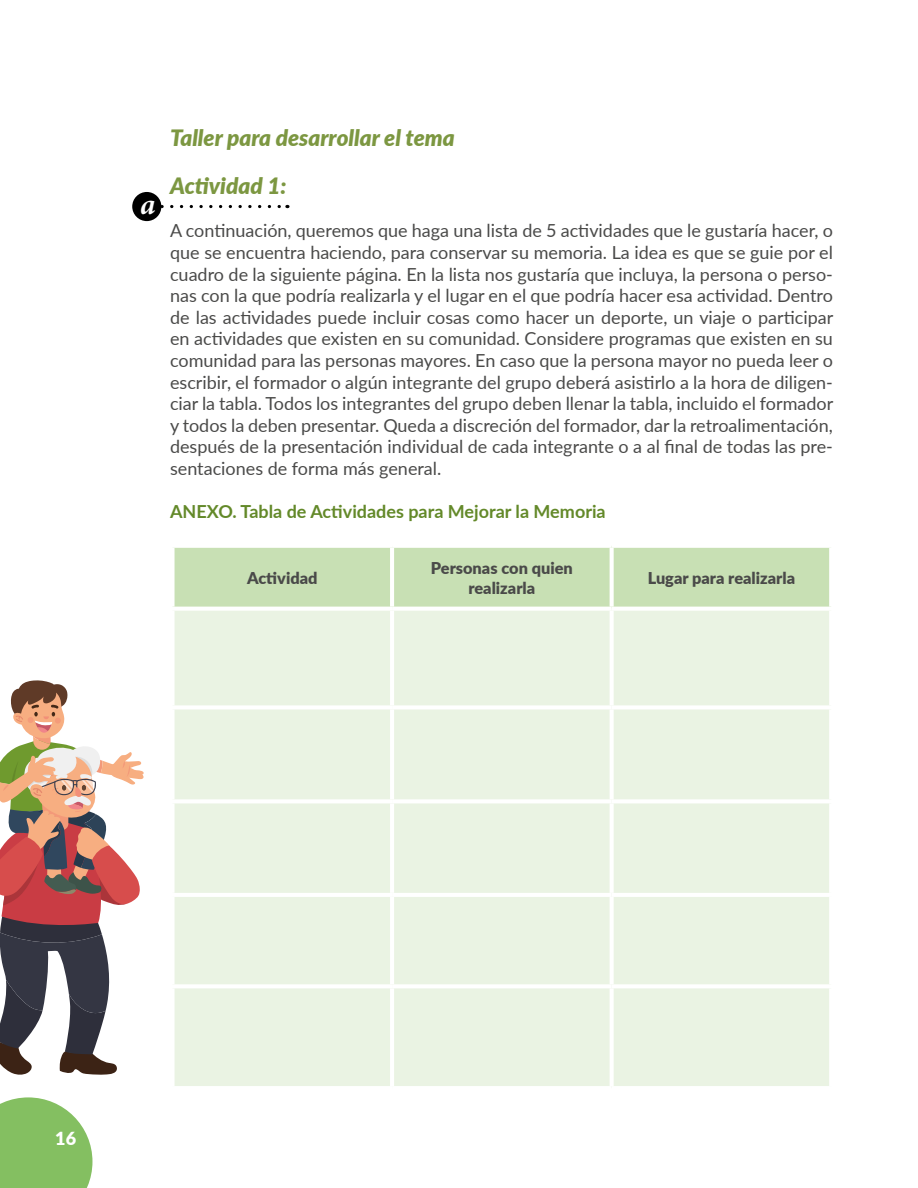
<style>
.page{position:relative;width:918px;height:1188px;background:#fff}
.page>*{position:absolute;margin:0;border:0;box-sizing:border-box;transform-origin:0 0}
.t1{font:italic 700 29.4px "Minion Pro";color:#fff}
.t2{font:italic 900 22.5px/48.6px "Lato";color:#7c9741}
.t3{font:18px/21.6px "Lato";color:#4a4a49;text-align:justify}
.t4{font:700 18px "Lato";color:#638929}
.t5{font:900 18px "Lato";color:#fff}
.t6{font:900 16.35px/19.5px "Lato";color:#4a4a49;text-align:center}
</style>
<div class="page">
<svg style="left:0;top:1097px;width:92px;height:91px;background:#92c673"></svg>
<div style="left:132px;top:192px;width:29px;height:29px;background:#000;border-radius:50%"></div>
<svg style="left:162px;top:205px;width:126px;height:3px"></svg>
<div style="left:175px;top:548px;width:654px;height:59px;background:#c8e0b4"></div>
<div style="left:175px;top:611px;width:654px;height:475px;background:#eaf3e3"></div>
<svg style="left:173px;top:547px;width:219px;height:1px"></svg>
<svg style="left:392px;top:546px;width:220px;height:2px"></svg>
<hr style="left:390px;top:548px;width:4px;height:59px;background:#fff">
<svg style="left:612px;top:547px;width:219px;height:1px"></svg>
<svg style="left:610px;top:548px;width:4px;height:59px"></svg>
<svg style="left:829px;top:548px;width:2px;height:59px"></svg>
<hr style="left:390px;top:611px;width:4px;height:94px;background:#fff">
<hr style="left:610px;top:611px;width:4px;height:94px;background:#fff">
<hr style="left:170px;top:705px;width:222px;height:4px;background:#fff">
<hr style="left:392px;top:705px;width:220px;height:4px;background:#fff">
<hr style="left:390px;top:709px;width:4px;height:90px;background:#fff">
<hr style="left:612px;top:705px;width:221px;height:4px;background:#fff">
<hr style="left:610px;top:709px;width:4px;height:90px;background:#fff">
<hr style="left:170px;top:799px;width:222px;height:4px;background:#fff">
<hr style="left:392px;top:799px;width:220px;height:4px;background:#fff">
<hr style="left:390px;top:803px;width:4px;height:90px;background:#fff">
<hr style="left:612px;top:799px;width:221px;height:4px;background:#fff">
<hr style="left:610px;top:803px;width:4px;height:90px;background:#fff">
<hr style="left:170px;top:893px;width:222px;height:4px;background:#fff">
<hr style="left:392px;top:893px;width:220px;height:4px;background:#fff">
<hr style="left:390px;top:897px;width:4px;height:87px;background:#fff">
<hr style="left:612px;top:893px;width:221px;height:4px;background:#fff">
<hr style="left:610px;top:897px;width:4px;height:87px;background:#fff">
<hr style="left:170px;top:984px;width:222px;height:4px;background:#fff">
<hr style="left:392px;top:984px;width:220px;height:4px;background:#fff">
<hr style="left:390px;top:988px;width:4px;height:98px;background:#fff">
<hr style="left:612px;top:984px;width:221px;height:4px;background:#fff">
<hr style="left:610px;top:988px;width:4px;height:98px;background:#fff">
<svg style="left:0;top:680px;width:144px;height:395px"></svg>
<h1 class="t1" style="left:140px;top:184px;width:17px">a</h1>
<p class="t2" style="left:170px;top:112px;width:286px">Taller para desarrollar el tema<br>Actividad 1:</p>
<p class="t3" style="left:170px;top:219px;width:665px">A continuación, queremos que haga una lista de 5 actividades que le gustaría hacer, o que se encuentra haciendo, para conservar su memoria. La idea es que se guie por el cuadro de la siguiente página. En la lista nos gustaría que incluya, la persona o perso&shy;nas con la que podría realizarla y el lugar en el que podría hacer esa actividad. Dentro de las actividades puede incluir cosas como hacer un deporte, un viaje o participar en actividades que existen en su comunidad. Considere programas que existen en su comunidad para las personas mayores. En caso que la persona mayor no pueda leer o escribir, el formador o algún integrante del grupo deberá asistirlo a la hora de diligen&shy;ciar la tabla. Todos los integrantes del grupo deben llenar la tabla, incluido el formador y todos la deben presentar. Queda a discreción del formador, dar la retroalimentación, después de la presentación individual de cada integrante o a al final de todas las pre&shy;sentaciones de forma más general.</p>
<p class="t4" style="left:170px;top:498px;width:437px">ANEXO. Tabla de Actividades para Mejorar la Memoria</p>
<p class="t6" style="left:247px;top:567px;width:72px">Actividad</p>
<p class="t6" style="left:431px;top:558px;width:143px">Personas con quien realizarla</p>
<p class="t6" style="left:648px;top:567px;width:149px">Lugar para realizarla</p>
<p class="t5" style="left:55px;top:1125px;width:22px">16</p>
</div>
